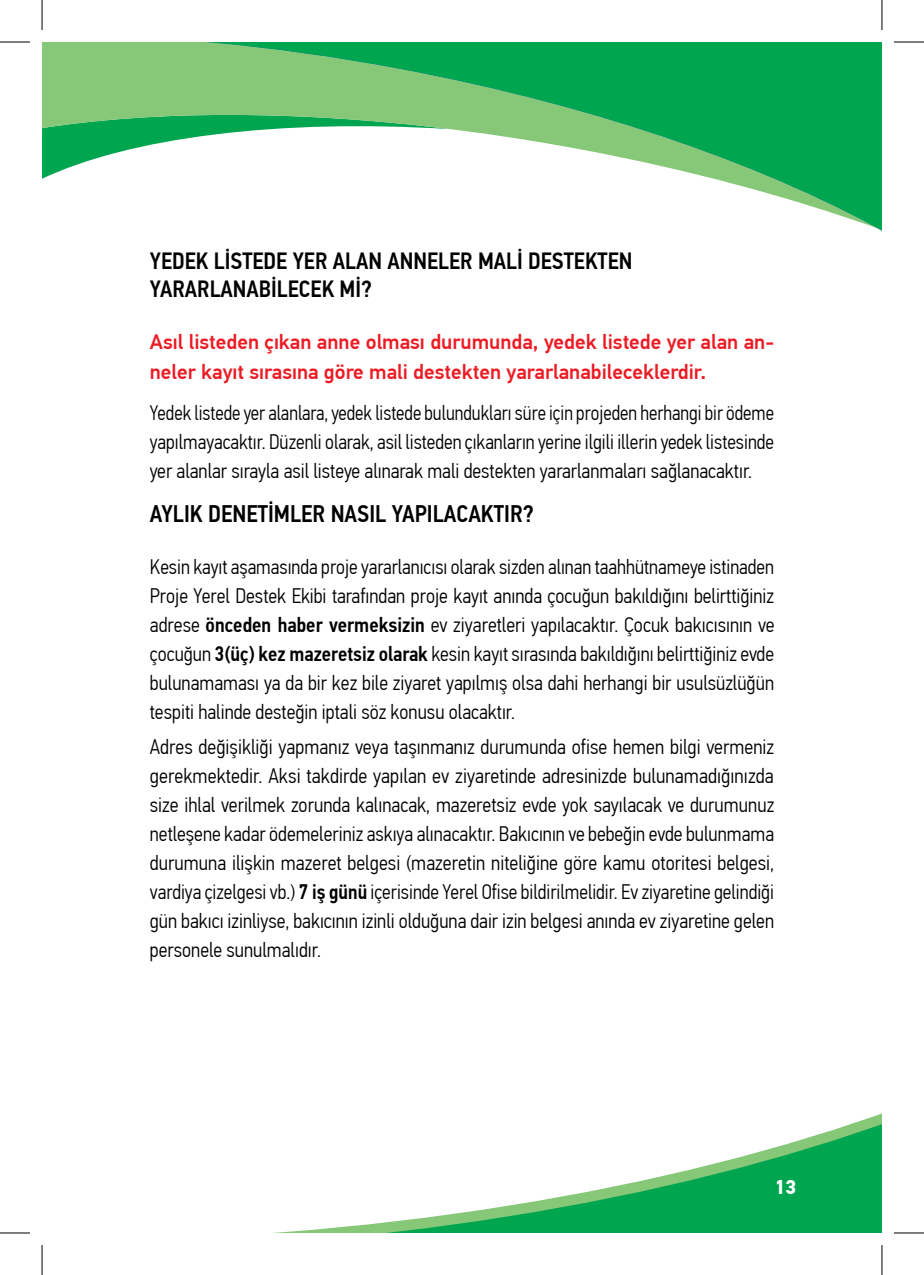
<style>
.page{position:relative;width:924px;height:1275px;background:#fff}
.page>*{position:absolute;margin:0;border:0;box-sizing:border-box;transform-origin:0 0}
.t1{font:500 24px "PF Din Text Cond Pro";color:#000}
.t2{font:500 23.6px/27px "PF Din Text Cond Pro";color:#000}
.t3{font:300 21px/29px "PF Din Text Cond Pro";color:#000;text-align:justify}
.t4{font:300 21px/29px "PF Din Text Cond Pro";color:#000;text-align:justify;scale:.95 1}
.t5{font:500 21px/30px "PF Din Text Pro";color:#ec1b24}
.t6{font:700 20px "PF Din Text Pro";color:#fff}
.s1{font-weight:500}
</style>
<div class="page">
<svg style="left:42px;top:42px;width:839px;height:188px"></svg>
<svg style="left:273px;top:1118px;width:608px;height:115px"></svg>
<hr style="left:0;top:42px;width:30px;height:1px;background:#000">
<hr style="left:893px;top:42px;width:30px;height:1px;background:#000">
<hr style="left:0;top:1232px;width:30px;height:1px;background:#000">
<hr style="left:893px;top:1232px;width:30px;height:1px;background:#000">
<hr style="left:42px;top:0;width:1px;height:30px;background:#000">
<hr style="left:42px;top:1245px;width:1px;height:30px;background:#000">
<hr style="left:881px;top:0;width:1px;height:30px;background:#000">
<hr style="left:881px;top:1245px;width:1px;height:30px;background:#000">
<p class="t2" style="left:150px;top:248px;width:484px">YEDEK LİSTEDE YER ALAN ANNELER MALİ DESTEKTEN<br>YARARLANABİLECEK Mİ?</p>
<p class="t5" style="left:150px;top:327px;width:625px">Asıl listeden çıkan anne olması durumunda, yedek listede yer alan an&shy;neler kayıt sırasına göre mali destekten yararlanabileceklerdir.</p>
<p class="t4" style="left:150px;top:398px;width:658px">Yedek listede yer alanlara, yedek listede bulundukları süre için projeden herhangi bir ödeme yapılmayacaktır. Düzenli olarak, asil listeden çıkanların yerine ilgili illerin yedek listesinde yer alanlar sırayla asil listeye alınarak mali destekten yararlanmaları sağlanacaktır.</p>
<p class="t1" style="left:150px;top:499px;width:385px">AYLIK DENETİMLER NASIL YAPILACAKTIR?</p>
<p class="t3" style="left:150px;top:552px;width:626px">Kesin kayıt aşamasında proje yararlanıcısı olarak sizden alınan taahhütnameye istinaden Proje Yerel Destek Ekibi tarafından proje kayıt anında çocuğun bakıldığını belirttiğiniz adrese <span class="s1">önceden haber vermeksizin</span> ev ziyaretleri yapılacaktır. Çocuk bakıcısının ve çocuğun <span class="s1">3(üç) kez mazeretsiz olarak</span> kesin kayıt sırasında bakıldığını belirttiğiniz evde bulunamaması ya da bir kez bile ziyaret yapılmış olsa dahi herhangi bir usulsüzlüğün tespiti halinde desteğin iptali söz konusu olacaktır.</p>
<p class="t3" style="left:150px;top:732px;width:625px">Adres değişikliği yapmanız veya taşınmanız durumunda ofise hemen bilgi vermeniz gerekmektedir. Aksi takdirde yapılan ev ziyaretinde adresinizde bulunamadığınızda size ihlal verilmek zorunda kalınacak, mazeretsiz evde yok sayılacak ve durumunuz netleşene kadar ödemeleriniz askıya alınacaktır. Bakıcının ve bebeğin evde bulunmama durumuna ilişkin mazeret belgesi (mazeretin niteliğine göre kamu otoritesi belgesi, vardiya çizelgesi vb.) <span class="s1">7 iş günü</span> içerisinde Yerel Ofise bildirilmelidir. Ev ziyaretine gelindiği gün bakıcı izinliyse, bakıcının izinli olduğuna dair izin belgesi anında ev ziyaretine gelen personele sunulmalıdır.</p>
<p class="t6" style="left:773px;top:1175px;width:23px">13</p>
</div>
